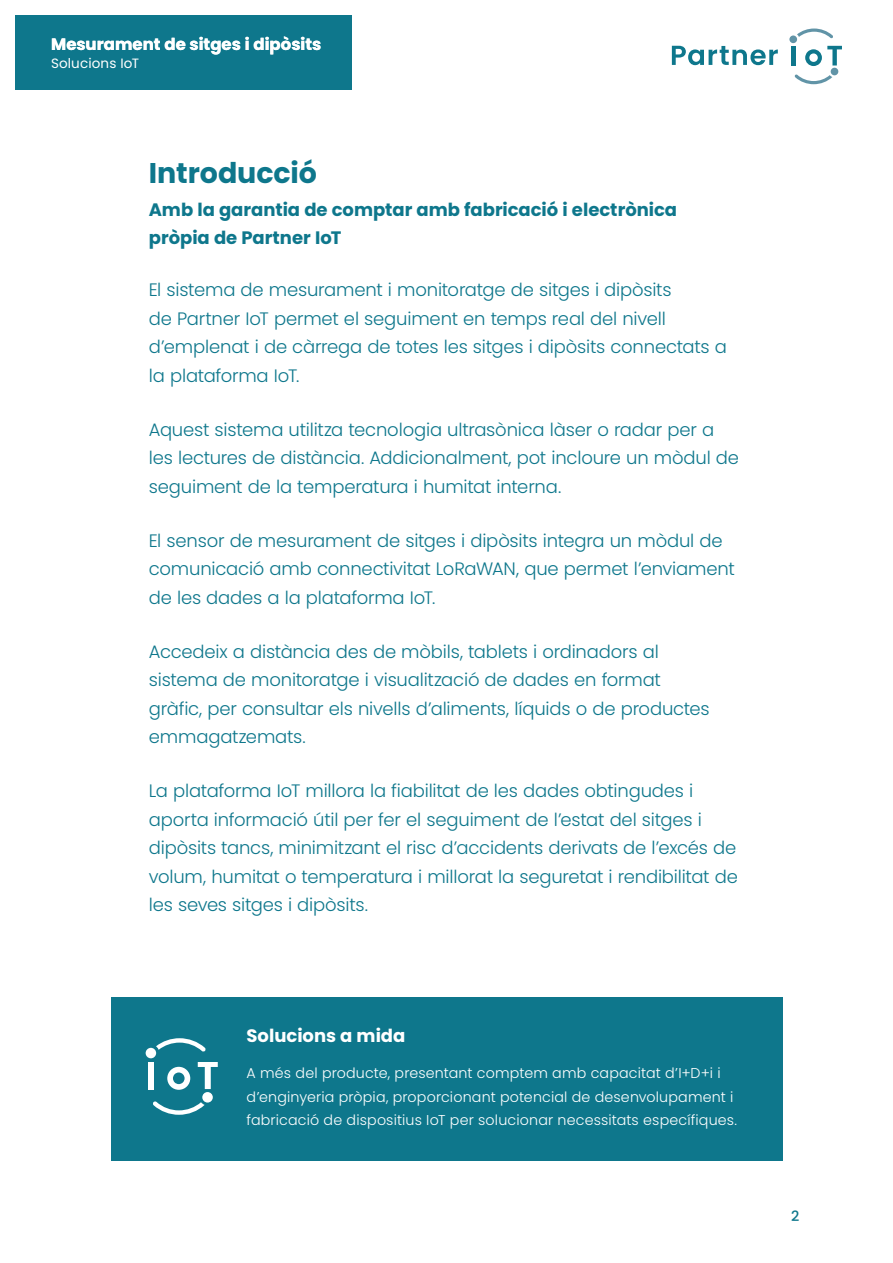
<style>
.page{position:relative;width:893px;height:1263px;background:#fff}
.page>*{position:absolute;margin:0;border:0;box-sizing:border-box;transform-origin:0 0}
.t1{font:700 28.5px "Poppins";letter-spacing:-.005em;color:#0e778c}
.t2{font:300 18px/28.5px "Poppins";letter-spacing:-.01em;color:#0e778c}
.t3{font:700 18px/28.5px "Poppins";color:#0e778c}
.t4{font:700 18px "Poppins";color:#fff}
.t5{font:700 16.5px "Poppins";color:#fff}
.t6{font:300 14.25px/23.2px "Poppins";letter-spacing:.01em;color:#fff}
.t7{font:500 14.25px "Poppins";color:#0e778c}
.t8{font:13.5px "Poppins";letter-spacing:.01em;color:#fff}
</style>
<div class="page">
<div style="left:0;top:0;width:352px;height:89px;background:#0e778c"></div>
<svg style="left:672px;top:46px;width:106px;height:19px"></svg>
<hr style="left:791px;top:46px;width:4px;height:19px;background:#0e778c">
<svg style="left:805px;top:46px;width:37px;height:20px"></svg>
<div style="left:789px;top:35px;width:8px;height:8px;background:#6194a7;border-radius:50%"></div>
<svg style="left:797px;top:29px;width:36px;height:9px"></svg>
<div style="left:831px;top:68px;width:7px;height:7px;background:#6194a7;border-radius:50%"></div>
<svg style="left:794px;top:74px;width:38px;height:10px"></svg>
<div style="left:111px;top:997px;width:671px;height:164px;background:#0e778c"></div>
<svg style="left:167px;top:1067px;width:23px;height:23px"></svg>
<div style="left:148px;top:1062px;width:6px;height:27px;background:#fff"></div>
<svg style="left:198px;top:1062px;width:20px;height:27px"></svg>
<div style="left:146px;top:1048px;width:10px;height:10px;background:#fff;border-radius:50%"></div>
<svg style="left:156px;top:1038px;width:50px;height:14px"></svg>
<div style="left:202px;top:1092px;width:11px;height:10px;background:#fff;border-radius:50%"></div>
<svg style="left:153px;top:1101px;width:52px;height:14px"></svg>
<div style="left:0;top:0;width:15px;height:1261px;background:#fff"></div>
<div style="left:0;top:0;width:891px;height:15px;background:#fff"></div>
<p class="t5" style="left:51px;top:35px;width:272px">Mesurament de sitges i dipòsits</p>
<p class="t8" style="left:51px;top:56px;width:90px">Solucions IoT</p>
<h1 class="t1" style="left:149px;top:156px;width:170px">Introducció</h1>
<p class="t3" style="left:149px;top:195px;width:530px">Amb la garantia de comptar amb fabricació i electrònica pròpia de Partner IoT</p>
<p class="t2" style="left:149px;top:276px;width:580px">El sistema de mesurament i monitoratge de sitges i dipòsits<br>de Partner IoT permet el seguiment en temps real del nivell d’emplenat i de càrrega de totes les sitges i dipòsits connectats a la plataforma IoT.</p>
<p class="t2" style="left:149px;top:415px;width:592px">Aquest sistema utilitza tecnologia ultrasònica làser o radar per a les lectures de distància. Addicionalment, pot incloure un mòdul de seguiment de la temperatura i humitat interna.</p>
<p class="t2" style="left:149px;top:526px;width:587px">El sensor de mesurament de sitges i dipòsits integra un mòdul de comunicació amb connectivitat LoRaWAN, que permet l’enviament de les dades a la plataforma IoT.</p>
<p class="t2" style="left:149px;top:637px;width:562px">Accedeix a distància des de mòbils, tablets i ordinadors al sistema de monitoratge i visualització de dades en format gràfic, per consultar els nivells d’aliments, líquids o de productes emmagatzemats.</p>
<p class="t2" style="left:149px;top:777px;width:591px">La plataforma IoT millora la fiabilitat de les dades obtingudes i aporta informació útil per fer el seguiment de l’estat del sitges i dipòsits tancs, minimitzant el risc d’accidents derivats de l’excés de volum, humitat o temperatura i millorat la seguretat i rendibilitat de les seves sitges i dipòsits.</p>
<p class="t4" style="left:247px;top:1026px;width:160px">Solucions a mida</p>
<p class="t6" style="left:247px;top:1062px;width:492px">A més del producte, presentant comptem amb capacitat d’I+D+i i d’enginyeria pròpia, proporcionant potencial de desenvolupament i fabricació de dispositius IoT per solucionar necessitats específiques.</p>
<p class="t7" style="left:791px;top:1208px;width:10px">2</p>
</div>
